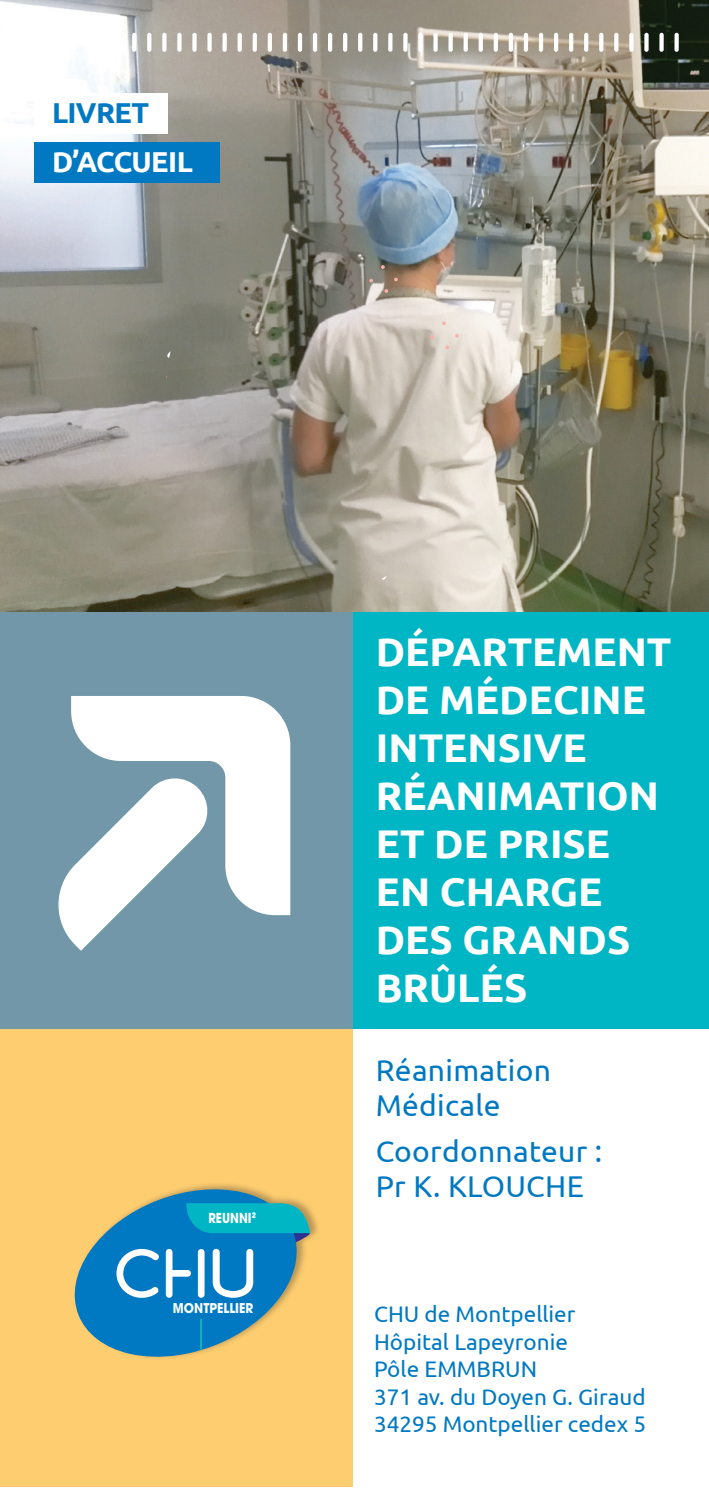
<style>
.page{position:relative;width:709px;height:1489px;background:#fff}
.page>*{position:absolute;margin:0;border:0;box-sizing:border-box;transform-origin:0 0}
.t1{font:700 40px/48px "Ubuntu";color:#fff}
.t2{font:30px/35px "Ubuntu";letter-spacing:.01em;color:#0079c2}
.t3{font:700 28.75px "Ubuntu";letter-spacing:-.025em;color:#fff}
.t4{font:700 28.75px "Ubuntu";letter-spacing:-.02em;color:#0079c2}
.t5{font:22.5px/27.5px "Ubuntu";color:#0079c2}
.t6{font:700 13.75px "ITC Avant Garde Std";color:#fff;scale:.85 1}
.t7{font:700 13.5px "ITC Avant Garde Std";color:#f9fbfb;scale:.9 1}
.s1{font-size:12.25px}
</style>
<div class="page">
<div style="left:1px;top:611px;width:708px;height:417px;background:#00b6c4"></div>
<div style="left:0;top:609px;width:353px;height:419px;background:#7197a8"></div>
<div style="left:0;top:1028px;width:353px;height:458px;background:#fecd70"></div>
<svg style="left:71px;top:696px;width:219px;height:219px;fill:#fff"></svg>
<svg style="left:58px;top:775px;width:152px;height:175px"></svg>
<img style="left:0;top:0;width:708px;height:611px">
<div style="left:75px;top:1181px;width:245px;height:178px;background:#231f20;opacity:.32"></div>
<svg style="left:74px;top:1186px;width:236px;height:171px"></svg>
<hr style="left:200px;top:1319px;width:2px;height:29px;background:#13b3c2">
<svg style="left:674px;top:33px;width:4px;height:19px"></svg>
<svg style="left:659px;top:33px;width:4px;height:19px"></svg>
<svg style="left:644px;top:33px;width:4px;height:19px"></svg>
<svg style="left:629px;top:33px;width:4px;height:19px"></svg>
<svg style="left:614px;top:33px;width:4px;height:19px"></svg>
<svg style="left:599px;top:33px;width:4px;height:19px"></svg>
<svg style="left:584px;top:33px;width:4px;height:19px"></svg>
<hr style="left:569px;top:33px;width:4px;height:19px;background:#fff;border-radius:2px">
<hr style="left:554px;top:33px;width:4px;height:19px;background:#fff;border-radius:2px">
<hr style="left:539px;top:33px;width:4px;height:19px;background:#fff;border-radius:2px">
<hr style="left:524px;top:33px;width:4px;height:19px;background:#fff;border-radius:2px">
<hr style="left:509px;top:33px;width:4px;height:19px;background:#fff;border-radius:2px">
<div style="left:493px;top:33px;width:5px;height:19px;background:#fff;border-radius:2px"></div>
<div style="left:478px;top:33px;width:5px;height:19px;background:#fff;border-radius:2px"></div>
<div style="left:463px;top:33px;width:5px;height:19px;background:#fff;border-radius:2px"></div>
<div style="left:448px;top:33px;width:5px;height:19px;background:#fff;border-radius:2px"></div>
<div style="left:433px;top:33px;width:5px;height:19px;background:#fff;border-radius:2px"></div>
<svg style="left:418px;top:33px;width:4px;height:19px"></svg>
<svg style="left:403px;top:33px;width:4px;height:19px"></svg>
<svg style="left:388px;top:33px;width:4px;height:19px"></svg>
<svg style="left:373px;top:33px;width:4px;height:19px"></svg>
<svg style="left:358px;top:33px;width:4px;height:19px"></svg>
<hr style="left:343px;top:33px;width:4px;height:19px;background:#fff;border-radius:2px">
<hr style="left:328px;top:33px;width:4px;height:19px;background:#fff;border-radius:2px">
<hr style="left:313px;top:33px;width:4px;height:19px;background:#fff;border-radius:2px">
<hr style="left:298px;top:33px;width:4px;height:19px;background:#fff;border-radius:2px">
<hr style="left:283px;top:33px;width:4px;height:19px;background:#fff;border-radius:2px">
<hr style="left:268px;top:33px;width:4px;height:19px;background:#fff;border-radius:2px">
<hr style="left:253px;top:33px;width:4px;height:19px;background:#fff;border-radius:2px">
<div style="left:237px;top:33px;width:5px;height:19px;background:#fff;border-radius:2px"></div>
<div style="left:222px;top:33px;width:5px;height:19px;background:#fff;border-radius:2px"></div>
<div style="left:207px;top:33px;width:5px;height:19px;background:#fff;border-radius:2px"></div>
<div style="left:192px;top:33px;width:5px;height:19px;background:#fff;border-radius:2px"></div>
<div style="left:177px;top:33px;width:5px;height:19px;background:#fff;border-radius:2px"></div>
<svg style="left:162px;top:33px;width:4px;height:19px"></svg>
<svg style="left:147px;top:33px;width:4px;height:19px"></svg>
<hr style="left:132px;top:33px;width:4px;height:19px;background:#fff;border-radius:2px">
<hr style="left:117px;top:33px;width:4px;height:19px;background:#fff;border-radius:2px">
<hr style="left:102px;top:33px;width:4px;height:19px;background:#fff;border-radius:2px">
<hr style="left:87px;top:33px;width:4px;height:19px;background:#fff;border-radius:2px">
<hr style="left:72px;top:33px;width:4px;height:19px;background:#fff;border-radius:2px">
<hr style="left:57px;top:33px;width:4px;height:19px;background:#fff;border-radius:2px">
<hr style="left:42px;top:33px;width:4px;height:19px;background:#fff;border-radius:2px">
<hr style="left:27px;top:33px;width:4px;height:19px;background:#fff;border-radius:2px">
<hr style="left:12px;top:33px;width:4px;height:19px;background:#fff;border-radius:2px">
<svg style="left:0;top:33px;width:1px;height:19px"></svg>
<div style="left:34px;top:142px;width:186px;height:41px;background:#0079c2"></div>
<svg style="left:167px;top:351px;width:4px;height:7px"></svg>
<svg style="left:381px;top:576px;width:6px;height:4px"></svg>
<svg style="left:381px;top:265px;width:4px;height:4px"></svg>
<svg style="left:369px;top:279px;width:4px;height:3px"></svg>
<svg style="left:384px;top:289px;width:4px;height:4px"></svg>
<svg style="left:394px;top:277px;width:4px;height:4px"></svg>
<svg style="left:442px;top:321px;width:4px;height:4px"></svg>
<svg style="left:430px;top:335px;width:4px;height:4px"></svg>
<svg style="left:445px;top:345px;width:4px;height:4px"></svg>
<svg style="left:455px;top:334px;width:4px;height:4px"></svg>
<div style="left:34px;top:93px;width:134px;height:41px;background:#fff"></div>
<p class="t4" style="left:52px;top:96px;width:99px">LIVRET</p>
<p class="t3" style="left:52px;top:145px;width:142px">D’ACCUEIL</p>
<p class="t6" style="left:208px;top:1208px;width:58px">REUNNI<span class="s1">2</span></p>
<p class="t7" style="left:173px;top:1298px;width:91px">MONTPELLIER</p>
<h1 class="t1" style="left:376px;top:627px;width:297px">DÉPARTEMENT<br>DE MÉDECINE<br>INTENSIVE<br>RÉANIMATION<br>ET DE PRISE<br>EN CHARGE<br>DES GRANDS<br>BRÛLÉS</h1>
<h2 class="t2" style="left:376px;top:1051px;width:177px">Réanimation<br>Médicale</h2>
<h2 class="t2" style="left:376px;top:1132px;width:228px">Coordonnateur :<br>Pr K. KLOUCHE</h2>
<p class="t5" style="left:374px;top:1299px;width:274px">CHU de Montpellier<br>Hôpital Lapeyronie<br>Pôle EMMBRUN<br>371 av. du Doyen G. Giraud<br>34295 Montpellier cedex 5</p>
</div>
